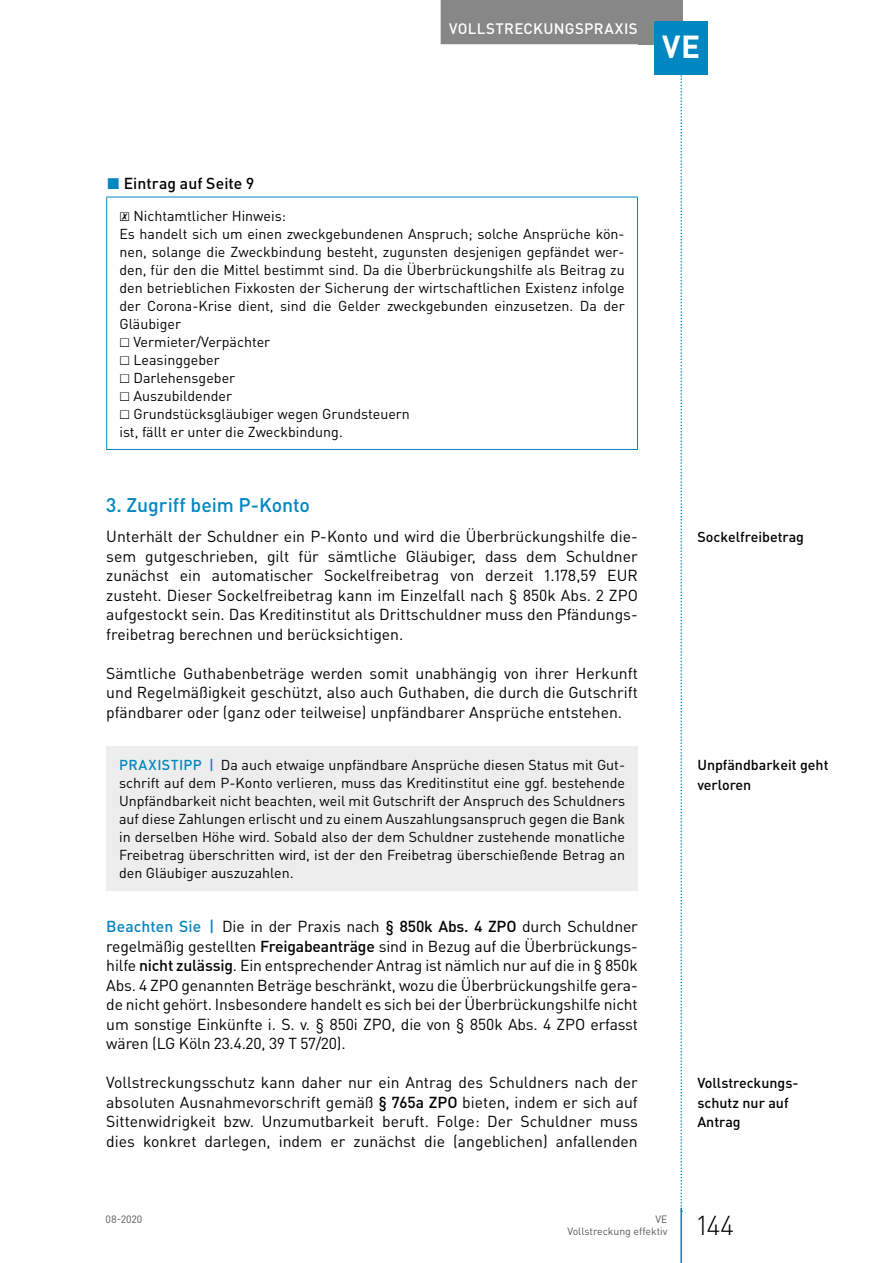
<style>
.page{position:relative;width:893px;height:1263px;background:#fff}
.page>*{position:absolute;margin:0;border:0;box-sizing:border-box;transform-origin:0 0}
.t1{font:700 31.5px "DIN Pro";color:#fff}
.t2{font:300 27px "DIN Pro";color:#000}
.t3{font:500 19.5px "DIN Pro";color:#0086c0}
.t4{font:15.75px/19.5px "DIN Pro";color:#000;text-align:justify}
.t5{font:500 15.75px "DIN Pro";color:#000}
.t6{font:500 15px "DIN Pro";letter-spacing:.025em;color:#fff}
.t7{font:14.25px/18px "DIN Pro";color:#000}
.t8{font:500 14.25px/19.5px "DIN Pro";color:#000}
.t9{font:500 14.25px "DIN Pro";color:#0086c0}
.t10{font:10.5px/12.8px "DIN Pro";color:#575756;text-align:right}
.s1{color:#0086c0}
.s2{font-family:"Arial Unicode MS"}
.s3{font-weight:500;color:#0086c0}
.s4{font-weight:500}
</style>
<div class="page">
<svg style="left:680px;top:74px;width:2px;height:1134px"></svg>
<div style="left:638px;top:0;width:44px;height:44px;background:#878787"></div>
<hr style="left:680px;top:1208px;width:2px;height:55px;background:#0086c0">
<div style="left:441px;top:0;width:205px;height:44px;background:#878787"></div>
<div style="left:655px;top:21px;width:53px;height:53px;background:#0086c0"></div>
<hr style="left:106px;top:197px;width:532px;height:1px;background:#0086c0">
<hr style="left:106px;top:197px;width:1px;height:252px;background:#0086c0">
<hr style="left:637px;top:197px;width:1px;height:252px;background:#0086c0">
<hr style="left:106px;top:449px;width:532px;height:1px;background:#0086c0">
<div style="left:106px;top:746px;width:532px;height:144px;background:#ededed"></div>
<p class="t6" style="left:449px;top:18px;width:190px">Vollstreckungspraxis</p>
<h1 class="t1" style="left:662px;top:26px;width:40px">VE</h1>
<p class="t5" style="left:107px;top:172px;width:149px"><span class="s1">◼</span> Eintrag auf Seite 9</p>
<p class="t7" style="left:119px;top:206px;width:507px"><span class="s2">☒</span> Nichtamtlicher Hinweis:<br>Es handelt sich um einen zweckgebundenen Anspruch; solche Ansprüche kön&shy;nen, solange die Zweckbindung besteht, zugunsten desjenigen gepfändet wer&shy;den, für den die Mittel bestimmt sind. Da die Überbrückungshilfe als Beitrag zu den betrieblichen Fixkosten der Sicherung der wirtschaftlichen Existenz infolge der Corona-Krise dient, sind die Gelder zweckgebunden einzusetzen. Da der Gläubiger<br><span class="s2">☐</span> Vermieter/Verpächter<br><span class="s2">☐</span> Leasinggeber<br><span class="s2">☐</span> Darlehensgeber<br><span class="s2">☐</span> Auszubildender<br><span class="s2">☐</span> Grundstücksgläubiger wegen Grundsteuern<br>ist, fällt er unter die Zweckbindung.</p>
<p class="t3" style="left:106px;top:492px;width:205px">3. Zugriff beim P-Konto</p>
<p class="t4" style="left:106px;top:526px;width:533px">Unterhält der Schuldner ein P-Konto und wird die Überbrückungshilfe die&shy;sem gutgeschrieben, gilt für sämtliche Gläubiger, dass dem Schuldner zunächst ein automatischer Sockelfreibetrag von derzeit 1.178,59 EUR zusteht. Dieser Sockelfreibetrag kann im Einzelfall nach § 850k Abs. 2 ZPO aufgestockt sein. Das Kreditinstitut als Drittschuldner muss den Pfändungs&shy;freibetrag berechnen und berücksichtigen.</p>
<p class="t4" style="left:106px;top:663px;width:533px">Sämtliche Guthabenbeträge werden somit unabhängig von ihrer Herkunft und Regelmäßigkeit geschützt, also auch Guthaben, die durch die Gutschrift pfändbarer oder (ganz oder teilweise) unpfändbarer Ansprüche entstehen.</p>
<p class="t9" style="left:119px;top:755px;width:9px">PRAXISTIPP</p>
<p class="t7" style="left:119px;top:755px;width:508px;text-align:justify;text-indent:90px"><span class="s3">|</span> Da auch etwaige unpfändbare Ansprüche diesen Status mit Gut&shy;schrift auf dem P-Konto verlieren, muss das Kreditinstitut eine ggf. bestehende Unpfändbarkeit nicht beachten, weil mit Gutschrift der Anspruch des Schuldners auf diese Zahlungen erlischt und zu einem Auszahlungsanspruch gegen die Bank in derselben Höhe wird. Sobald also der dem Schuldner zustehende monatliche Freibetrag überschritten wird, ist der den Freibetrag überschießende Betrag an den Gläubiger auszuzahlen.</p>
<p class="t4" style="left:106px;top:916px;width:533px"><span class="s3">Beachten Sie |</span> Die in der Praxis nach <span class="s4">§ 850k Abs. 4 ZPO</span> durch Schuldner regelmäßig gestellten <span class="s4">Freigabeanträge</span> sind in Bezug auf die Überbrückungs&shy;hilfe <span class="s4">nicht zulässig</span>. Ein entsprechender Antrag ist nämlich nur auf die in § 850k Abs. 4 ZPO genannten Beträge beschränkt, wozu die Überbrückungshilfe gera&shy;de nicht gehört. Insbesondere handelt es sich bei der Überbrückungshilfe nicht um sonstige Einkünfte i. S. v. § 850i ZPO, die von § 850k Abs. 4 ZPO erfasst wären (LG Köln 23.4.20, 39 T 57/20).</p>
<p class="t4" style="left:106px;top:1072px;width:533px">Vollstreckungsschutz kann daher nur ein Antrag des Schuldners nach der absoluten Ausnahmevorschrift gemäß <span class="s4">§ 765a ZPO</span> bieten, indem er sich auf Sittenwidrigkeit bzw. Unzumutbarkeit beruft. Folge: Der Schuldner muss dies konkret darlegen, indem er zunächst die (angeblichen) anfallenden</p>
<p class="t8" style="left:697px;top:527px;width:108px">Sockelfreibetrag</p>
<p class="t8" style="left:697px;top:755px;width:133px">U npfändbarkeit geht verloren</p>
<p class="t8" style="left:697px;top:1073px;width:103px">Vollstreckungs&shy;schutz nur auf<br>Antrag</p>
<p class="t10" style="left:106px;top:1212px;width:38px">08-2020</p>
<p class="t10" style="left:567px;top:1212px;width:102px">VE<br>Vollstreckung effektiv</p>
<h2 class="t2" style="left:697px;top:1207px;width:38px">144</h2>
</div>
